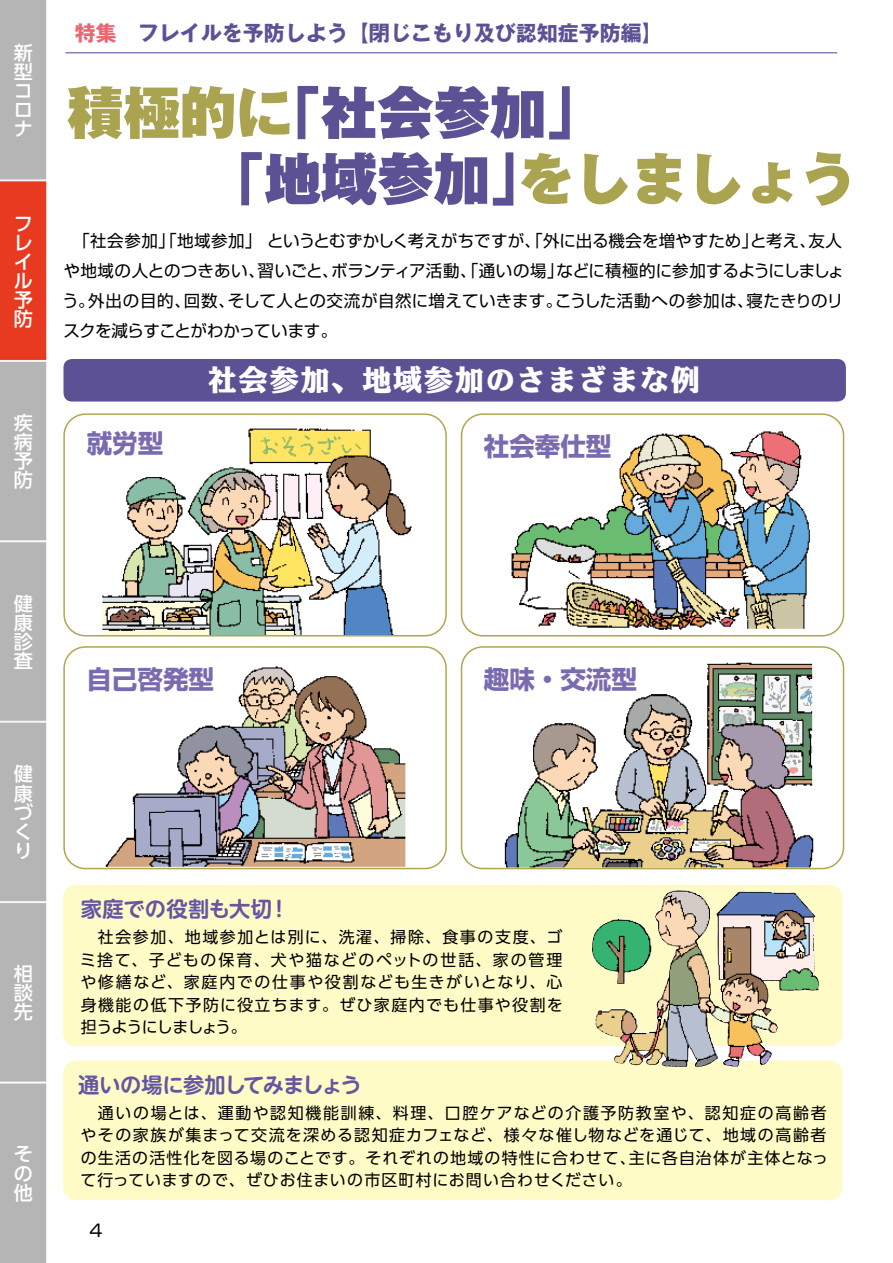
<style>
.page{position:relative;width:893px;height:1263px;background:#fff}
.page>*{position:absolute;margin:0;border:0;box-sizing:border-box;transform-origin:0 0}
.t1{font:900 56.4px/66.2px "Gothic MB101 Pro";color:#5d5196}
.t2{font:29.7px "Ro NOW Std MU";letter-spacing:.035em;color:#fff}
.t3{font:700 25.5px "Shin Go Pro";color:#796baf}
.t4{font:700 21.3px "UD Shin M Go Pro De";letter-spacing:-.045em;color:#6456a3}
.t5{font:700 21.3px "UD Shin M Go Pro De";letter-spacing:.01em;color:#6456a3}
.t6{font:700 21px "Gothic MB101 Pro";color:#5d5196}
.t7{font:500 19.2px/19.2px "UD Shin Go Pro";color:#fff;text-align:justify}
.t8{font:16.95px "Shin Go Pro";color:#000}
.t9{font:16.5px/30px "Shin Go Pro";letter-spacing:.005em;color:#000}
.t10{font:15.9px/22.5px "UD Shin Go Pro";letter-spacing:.06em;color:#000;text-align:justify}
.s1{color:#eb6671}
.s2{color:#aaa34f}
</style>
<div class="page">
<svg style="left:63px;top:885px;width:779px;height:161px;background:#eeecbc"></svg>
<div style="left:63px;top:1060px;width:779px;height:140px;background:#fffbc6;border-radius:13px"></div>
<hr style="left:65px;top:52px;width:772px;height:1px;background:#5d5196">
<div style="left:63px;top:359px;width:783px;height:42px;background:#5d5196;border-radius:9px"></div>
<img style="left:505px;top:431px;width:320px;height:206px">
<img style="left:71px;top:416px;width:354px;height:221px">
<div style="left:63px;top:413px;width:384px;height:223px;border:2px solid #afa74f;border-radius:21px"></div>
<div style="left:461px;top:413px;width:383px;height:223px;border:2px solid #afa74f;border-radius:21px"></div>
<img style="left:105px;top:666px;width:301px;height:200px">
<img style="left:504px;top:649px;width:332px;height:219px">
<div style="left:461px;top:646px;width:383px;height:223px;border:2px solid #afa74f;border-radius:21px"></div>
<div style="left:63px;top:646px;width:384px;height:223px;border:2px solid #afa74f;border-radius:21px"></div>
<img style="left:650px;top:890px;width:28px;height:141px">
<svg style="left:0;top:0;width:47px;height:1263px;background:#bda5a3"></svg>
<p class="t7" style="left:14px;top:42px;width:20px">新型コロナ</p>
<p class="t7" style="left:14px;top:213px;width:20px">フレイル予防</p>
<p class="t7" style="left:14px;top:413px;width:20px">疾病予防</p>
<h3 class="t6" style="left:75px;top:15px;width:589px"><span class="s1">特集</span>　フレイルを予防しよう【閉じこもり及び認知症予防編】</h3>
<h1 class="t1" style="left:67px;top:73px;width:790px"><span class="s2">積極的に</span>「社会参加」<br>　　　「地域参加」<span class="s2">をしましょう</span></h1>
<p class="t9" style="left:62px;top:223px;width:783px">　「社会参加」「地域参加」 というとむずかしく考えがちですが、「外に出る機会を増やすため」と考え、友人や地域の人とのつきあい、習いごと、ボランティア活動、「通いの場」などに積極的に参加するようにしましょう。外出の目的、回数、そして人との交流が自然に増えていきます。こうした活動への参加は、寝たきりのリスクを減らすことがわかっています。</p>
<h2 class="t2" style="left:208px;top:359px;width:494px">社会参加、地域参加のさまざまな例</h2>
<h3 class="t3" style="left:87px;top:423px;width:78px">就労型</h3>
<h3 class="t3" style="left:484px;top:426px;width:129px">社会奉仕型</h3>
<p class="t7" style="left:14px;top:593px;width:20px">健康診査</p>
<p class="t7" style="left:14px;top:764px;width:21px;text-align:left">健康づくり</p>
<p class="t7" style="left:14px;top:963px;width:20px">相談先</p>
<p class="t7" style="left:14px;top:1144px;width:20px">その他</p>
<h3 class="t3" style="left:86px;top:659px;width:129px">自己啓発型</h3>
<h3 class="t3" style="left:484px;top:659px;width:155px">趣味・交流型</h3>
<h3 class="t5" style="left:81px;top:891px;width:211px">家庭での役割も大切！</h3>
<p class="t10" style="left:80px;top:926px;width:484px">　社会参加、地域参加とは別に、洗濯、掃除、食事の支度、ゴミ捨て、子どもの保育、犬や猫などのペットの世話、家の管理や修繕など、家庭内での仕事や役割なども生きがいとなり、心身機能の低下予防に役立ちます。ぜひ家庭内でも仕事や役割を担うようにしましょう。</p>
<h3 class="t4" style="left:78px;top:1067px;width:285px">通いの場に参加してみましょう</h3>
<p class="t10" style="left:80px;top:1101px;width:749px;text-indent:17px">通いの場とは、運動や認知機能訓練、料理、口腔ケアなどの介護予防教室や、認知症の高齢者やその家族が集まって交流を深める認知症カフェなど、様々な催し物などを通じて、地域の高齢者の生活の活性化を図る場のことです。それぞれの地域の特性に合わせて、主に各自治体が主体となって行っていますので、ぜひお住まいの市区町村にお問い合わせください。</p>
<p class="t8" style="left:89px;top:1216px;width:14px">4</p>
</div>
